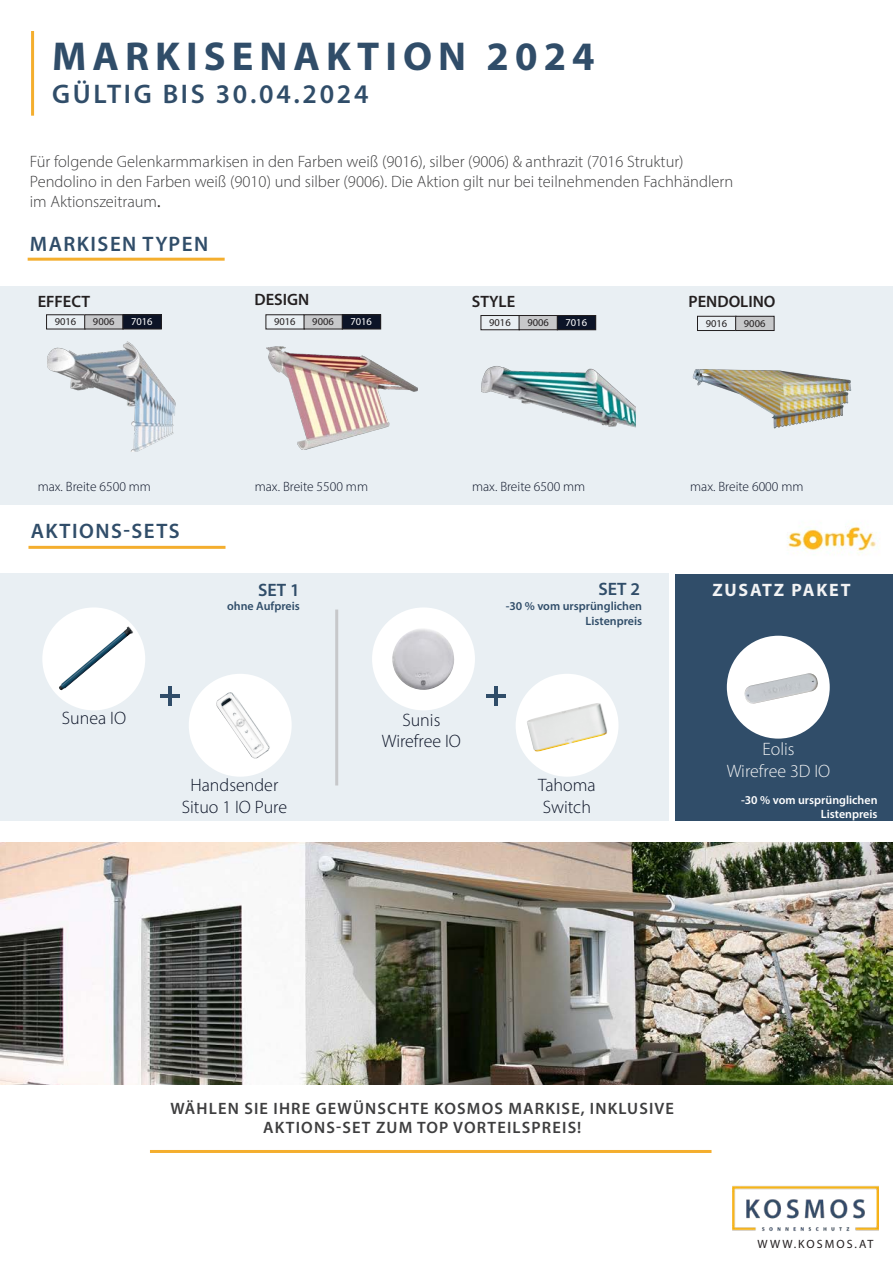
<style>
.page{position:relative;width:893px;height:1263px;background:#fff}
.page>*{position:absolute;margin:0;border:0;box-sizing:border-box;transform-origin:0 0}
.t1{font:700 40.5px "Myriad Pro";letter-spacing:.15em;color:#304d69}
.t2{font:600 27px "Myriad Pro";letter-spacing:.1em;color:#304d69}
.t3{font:600 21px "Myriad Pro";letter-spacing:.07em;color:#304d69}
.t4{font:300 18px/21.6px "Myriad Pro";color:#0c1427;text-align:center}
.t5{font:300 18px/21.6px "Myriad Pro";color:#f2f3f4;text-align:center}
.t6{font:700 18px "Myriad Pro";letter-spacing:.1em;color:#f2f3f4}
.t7{font:600 18px "Myriad Pro";letter-spacing:.005em;color:#304d69}
.t8{font:300 16.5px "Myriad Pro";color:#3e3e3f}
.t9{font:600 16.5px "Myriad Pro";letter-spacing:.07em;color:#3e3e3f}
.t10{font:600 16.5px "Myriad Pro";color:#231f20}
.t11{font:300 13.5px "Myriad Pro";color:#0c1427}
.t12{font:600 12px/14.4px "Myriad Pro";color:#304d69;text-align:right}
.t13{font:600 12px/14.4px "Myriad Pro";color:#fff;text-align:right}
.t14{font:12px "Myriad Pro";letter-spacing:.17em;color:#231f20}
.t15{font:10.5px "Myriad Pro";color:#231f20}
.t16{font:10.5px "Myriad Pro";color:#fff}
.s1{font-weight:400;color:#231f20}
</style>
<div class="page">
<img style="left:787px;top:526px;width:91px;height:29px">
<hr style="left:31px;top:31px;width:3px;height:85px;background:#f4ae2e">
<hr style="left:150px;top:1150px;width:561px;height:3px;background:#f4ae2e">
<img style="left:0;top:842px;width:893px;height:242px">
<hr style="left:28px;top:258px;width:197px;height:3px;background:#f4ae2e">
<hr style="left:28px;top:546px;width:197px;height:3px;background:#f4ae2e">
<div style="left:0;top:286px;width:893px;height:218px;background:#e9eff3"></div>
<div style="left:46px;top:314px;width:39px;height:15px;border:1px solid #231f20"></div>
<div style="left:85px;top:315px;width:38px;height:14px;background:#c7c8ca"></div>
<div style="left:84px;top:314px;width:40px;height:15px;border:1px solid #231f20"></div>
<div style="left:123px;top:315px;width:38px;height:14px;background:#0c1427"></div>
<div style="left:122px;top:314px;width:40px;height:15px;border:1px solid #231f20"></div>
<div style="left:266px;top:314px;width:39px;height:15px;border:1px solid #231f20"></div>
<div style="left:304px;top:315px;width:39px;height:14px;background:#c7c8ca"></div>
<div style="left:304px;top:314px;width:39px;height:15px;border:1px solid #231f20"></div>
<div style="left:342px;top:315px;width:39px;height:14px;background:#0c1427"></div>
<div style="left:342px;top:314px;width:39px;height:15px;border:1px solid #231f20"></div>
<div style="left:481px;top:315px;width:39px;height:15px;border:1px solid #231f20"></div>
<div style="left:519px;top:315px;width:39px;height:15px;background:#c7c8ca"></div>
<div style="left:519px;top:315px;width:39px;height:15px;border:1px solid #231f20"></div>
<div style="left:557px;top:315px;width:39px;height:15px;background:#0c1427"></div>
<div style="left:557px;top:315px;width:39px;height:15px;border:1px solid #231f20"></div>
<div style="left:697px;top:316px;width:39px;height:15px;border:1px solid #231f20"></div>
<div style="left:736px;top:316px;width:38px;height:14px;background:#c7c8ca"></div>
<div style="left:735px;top:316px;width:39px;height:15px;border:1px solid #231f20"></div>
<img style="left:47px;top:341px;width:129px;height:111px">
<img style="left:266px;top:346px;width:152px;height:103px">
<img style="left:481px;top:366px;width:155px;height:62px">
<img style="left:692px;top:369px;width:159px;height:60px">
<div style="left:0;top:574px;width:669px;height:247px;background:#e9eff3"></div>
<div style="left:42px;top:607px;width:103px;height:103px;background:#fff;border-radius:50%"></div>
<div style="left:189px;top:674px;width:103px;height:103px;background:#fff;border-radius:50%"></div>
<div style="left:372px;top:607px;width:103px;height:103px;background:#fff;border-radius:50%"></div>
<div style="left:516px;top:674px;width:102px;height:103px;background:#fff;border-radius:50%"></div>
<hr style="left:168px;top:686px;width:3px;height:19px;background:#304d69">
<hr style="left:160px;top:694px;width:20px;height:3px;background:#304d69">
<hr style="left:495px;top:686px;width:3px;height:19px;background:#304d69">
<hr style="left:486px;top:694px;width:20px;height:3px;background:#304d69">
<div style="left:676px;top:574px;width:217px;height:247px;background:#304d69"></div>
<div style="left:727px;top:636px;width:103px;height:103px;background:#fff;border-radius:50%"></div>
<img style="left:744px;top:673px;width:74px;height:31px">
<img style="left:392px;top:629px;width:62px;height:61px">
<img style="left:216px;top:692px;width:54px;height:67px">
<img style="left:527px;top:703px;width:80px;height:49px">
<img style="left:59px;top:626px;width:74px;height:64px">
<hr style="left:335px;top:609px;width:3px;height:176px;background:#c7c8ca">
<img style="left:733px;top:1186px;width:145px;height:45px">
<p class="t1" style="left:52px;top:30px;width:544px">MARKISENAKTION 2024</p>
<p class="t2" style="left:52px;top:76px;width:318px">GÜLTIG BIS 30.04.2024</p>
<p class="t8" style="left:30px;top:152px;width:655px">Für folgende Gelenkarmmarkisen in den Farben weiß (9016), silber (9006) &amp; anthrazit (7016 Struktur)</p>
<p class="t8" style="left:30px;top:171px;width:705px">Pendolino in den Farben weiß (9010) und silber (9006). Die Aktion gilt nur bei teilnehmenden Fachhändlern</p>
<p class="t8" style="left:30px;top:191px;width:132px">im Aktionszeitraum<span class="s1">.</span></p>
<p class="t3" style="left:30px;top:231px;width:180px">MARKISEN TYPEN</p>
<p class="t10" style="left:38px;top:290px;width:54px">EFFECT</p>
<p class="t10" style="left:254px;top:289px;width:56px">DESIGN</p>
<p class="t10" style="left:472px;top:290px;width:45px">STYLE</p>
<p class="t10" style="left:689px;top:290px;width:88px">PENDOLINO</p>
<p class="t15" style="left:55px;top:315px;width:23px">9016</p>
<p class="t15" style="left:93px;top:315px;width:23px">9006</p>
<p class="t16" style="left:131px;top:315px;width:23px">7016</p>
<p class="t15" style="left:274px;top:315px;width:23px">9016</p>
<p class="t15" style="left:312px;top:315px;width:23px">9006</p>
<p class="t16" style="left:350px;top:315px;width:23px">7016</p>
<p class="t15" style="left:489px;top:316px;width:23px">9016</p>
<p class="t15" style="left:527px;top:316px;width:23px">9006</p>
<p class="t16" style="left:565px;top:316px;width:23px">7016</p>
<p class="t15" style="left:706px;top:317px;width:23px">9016</p>
<p class="t15" style="left:744px;top:317px;width:23px">9006</p>
<p class="t11" style="left:38px;top:478px;width:115px">max. Breite 6500 mm</p>
<p class="t11" style="left:255px;top:478px;width:115px">max. Breite 5500 mm</p>
<p class="t11" style="left:472px;top:478px;width:115px">max. Breite 6500 mm</p>
<p class="t11" style="left:690px;top:478px;width:115px">max. Breite 6000 mm</p>
<p class="t3" style="left:31px;top:518px;width:150px">AKTIONS-SETS</p>
<p class="t7" style="left:258px;top:578px;width:43px">SET 1</p>
<p class="t7" style="left:598px;top:577px;width:43px">SET 2</p>
<p class="t6" style="left:712px;top:578px;width:140px">ZUSATZ PAKET</p>
<p class="t12" style="left:227px;top:599px;width:74px">ohne Aufpreis</p>
<p class="t12" style="left:506px;top:599px;width:138px">-30 % vom ursprünglichen<br>Listenpreis</p>
<p class="t4" style="left:62px;top:707px;width:66px">Sunea IO</p>
<p class="t4" style="left:182px;top:774px;width:107px">Handsender<br>Situo 1 IO Pure</p>
<p class="t4" style="left:382px;top:709px;width:81px">Sunis<br>Wirefree IO</p>
<p class="t4" style="left:538px;top:774px;width:59px;text-align:left">Tahoma<br>Switch</p>
<p class="t5" style="left:727px;top:738px;width:105px">Eolis<br>Wirefree 3D IO</p>
<p class="t13" style="left:741px;top:792px;width:138px">-30 % vom ursprünglichen<br>Listenpreis</p>
<p class="t9" style="left:170px;top:1097px;width:505px">WÄHLEN SIE IHRE GEWÜNSCHTE KOSMOS MARKISE, INKLUSIVE</p>
<p class="t9" style="left:263px;top:1117px;width:320px">AKTIONS-SET ZUM TOP VORTEILSPREIS!</p>
<p class="t14" style="left:758px;top:1236px;width:117px">WWW.KOSMOS.AT</p>
</div>
